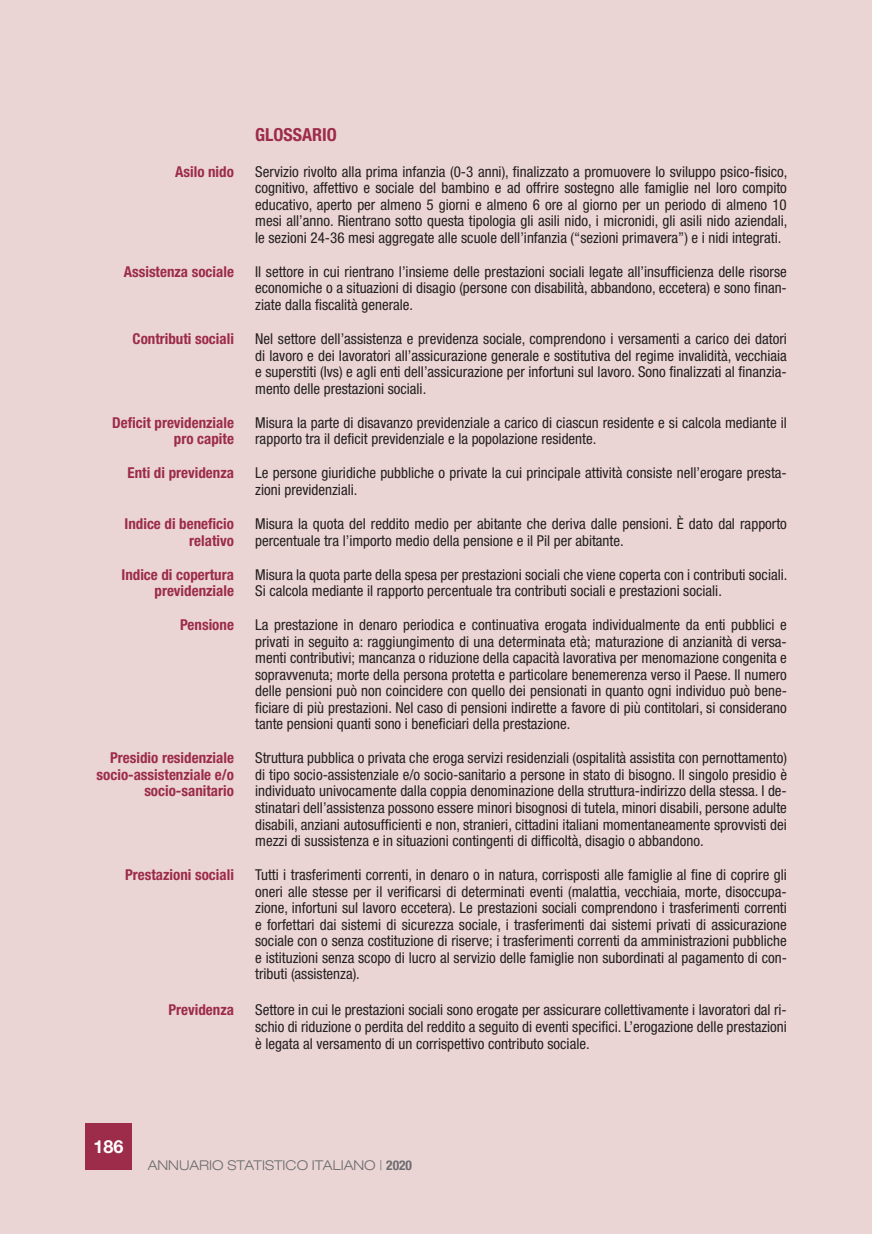
<style>
.page{position:relative;width:872px;height:1234px;background:#fff}
.page>*{position:absolute;margin:0;border:0;box-sizing:border-box;transform-origin:0 0}
.t1{font:700 condensed 18px "Helvetica Neue LT Std";color:#9c2c49}
.t2{font:700 18px "Helvetica Neue LT Std";color:#fff}
.t3{font:condensed 15px/16.5px "Helvetica Neue LT Std";color:#231f20;text-align:justify}
.t4{font:700 condensed 15px/16.5px "Helvetica Neue LT Std";color:#9c2c49;text-align:right}
.t5{font:300 expanded 13.5px "Helvetica Neue LT Std";color:#6c6d70}
.s1{font-weight:700;font-stretch:condensed}
</style>
<div class="page">
<div style="left:0;top:0;width:872px;height:1233px;background:#ebd5d4"></div>
<div style="left:85px;top:1123px;width:47px;height:46px;background:#9c2c49"></div>
<p class="t1" style="left:255px;top:123px;width:83px">GLOSSARIO</p>
<p class="t4" style="left:175px;top:163px;width:60px">Asilo nido</p>
<p class="t3" style="left:255px;top:163px;width:534px">Servizio rivolto alla prima infanzia (0-3 anni), finalizzato a promuovere lo sviluppo psico-fisico, cognitivo, affettivo e sociale del bambino e ad offrire sostegno alle famiglie nel loro compito educativo, aperto per almeno 5 giorni e almeno 6 ore al giorno per un periodo di almeno 10 mesi all’anno. Rientrano sotto questa tipologia gli asili nido, i micronidi, gli asili nido aziendali, le sezioni 24-36 mesi aggregate alle scuole dell’infanzia (“sezioni primavera”) e i nidi integrati.</p>
<p class="t4" style="left:124px;top:263px;width:112px">Assistenza sociale</p>
<p class="t3" style="left:255px;top:263px;width:533px">Il settore in cui rientrano l’insieme delle prestazioni sociali legate all’insufficienza delle risorse economiche o a situazioni di disagio (persone con disabilità, abbandono, eccetera) e sono finan&shy;ziate dalla fiscalità generale.</p>
<p class="t4" style="left:133px;top:330px;width:103px">Contributi sociali</p>
<p class="t3" style="left:255px;top:330px;width:533px">Nel settore dell’assistenza e previdenza sociale, comprendono i versamenti a carico dei datori di lavoro e dei lavoratori all’assicurazione generale e sostitutiva del regime invalidità, vecchiaia e superstiti (Ivs) e agli enti dell’assicurazione per infortuni sul lavoro. Sono finalizzati al finanzia&shy;mento delle prestazioni sociali.</p>
<p class="t4" style="left:112px;top:414px;width:123px">Deficit previdenziale pro capite</p>
<p class="t3" style="left:255px;top:414px;width:533px">Misura la parte di disavanzo previdenziale a carico di ciascun residente e si calcola mediante il rapporto tra il deficit previdenziale e la popolazione residente.</p>
<p class="t4" style="left:128px;top:464px;width:108px">Enti di previdenza</p>
<p class="t3" style="left:255px;top:464px;width:533px">Le persone giuridiche pubbliche o private la cui principale attività consiste nell’erogare presta&shy;zioni previdenziali.</p>
<p class="t4" style="left:125px;top:515px;width:111px">Indice di beneficio relativo</p>
<p class="t3" style="left:255px;top:515px;width:533px">Misura la quota del reddito medio per abitante che deriva dalle pensioni. È dato dal rapporto percentuale tra l’importo medio della pensione e il Pil per abitante.</p>
<p class="t4" style="left:121px;top:565px;width:114px">Indice di copertura previdenziale</p>
<p class="t3" style="left:255px;top:566px;width:534px">Misura la quota parte della spesa per prestazioni sociali che viene coperta con i contributi sociali.<br>Si calcola mediante il rapporto percentuale tra contributi sociali e prestazioni sociali.</p>
<p class="t4" style="left:180px;top:616px;width:55px">Pensione</p>
<p class="t3" style="left:255px;top:616px;width:533px">La prestazione in denaro periodica e continuativa erogata individualmente da enti pubblici e privati in seguito a: raggiungimento di una determinata età; maturazione di anzianità di versa&shy;menti contributivi; mancanza o riduzione della capacità lavorativa per menomazione congenita e sopravvenuta; morte della persona protetta e particolare benemerenza verso il Paese. Il numero delle pensioni può non coincidere con quello dei pensionati in quanto ogni individuo può bene&shy;ficiare di più prestazioni. Nel caso di pensioni indirette a favore di più contitolari, si considerano tante pensioni quanti sono i beneficiari della prestazione.</p>
<p class="t4" style="left:97px;top:749px;width:139px">Presidio residenziale socio-assistenziale e/o socio-sanitario</p>
<p class="t3" style="left:255px;top:749px;width:533px">Struttura pubblica o privata che eroga servizi residenziali (ospitalità assistita con pernottamento) di tipo socio-assistenziale e/o socio-sanitario a persone in stato di bisogno. Il singolo presidio è individuato univocamente dalla coppia denominazione della struttura-indirizzo della stessa. I de&shy;stinatari dell’assistenza possono essere minori bisognosi di tutela, minori disabili, persone adulte disabili, anziani autosufficienti e non, stranieri, cittadini italiani momentaneamente sprovvisti dei mezzi di sussistenza e in situazioni contingenti di difficoltà, disagio o abbandono.</p>
<p class="t4" style="left:125px;top:866px;width:110px">Prestazioni sociali</p>
<p class="t3" style="left:255px;top:866px;width:533px">Tutti i trasferimenti correnti, in denaro o in natura, corrisposti alle famiglie al fine di coprire gli oneri alle stesse per il verificarsi di determinati eventi (malattia, vecchiaia, morte, disoccupa&shy;zione, infortuni sul lavoro eccetera). Le prestazioni sociali comprendono i trasferimenti correnti e forfettari dai sistemi di sicurezza sociale, i trasferimenti dai sistemi privati di assicurazione sociale con o senza costituzione di riserve; i trasferimenti correnti da amministrazioni pubbliche e istituzioni senza scopo di lucro al servizio delle famiglie non subordinati al pagamento di con&shy;tributi (assistenza).</p>
<p class="t4" style="left:168px;top:1001px;width:67px">Previdenza</p>
<p class="t3" style="left:255px;top:1001px;width:533px">Settore in cui le prestazioni sociali sono erogate per assicurare collettivamente i lavoratori dal ri&shy;schio di riduzione o perdita del reddito a seguito di eventi specifici. L’erogazione delle prestazioni è legata al versamento di un corrispettivo contributo sociale.</p>
<p class="t2" style="left:93px;top:1135px;width:32px">186</p>
<p class="t5" style="left:148px;top:1157px;width:266px">ANNUARIO STATISTICO ITALIANO | <span class="s1">2020</span></p>
</div>
